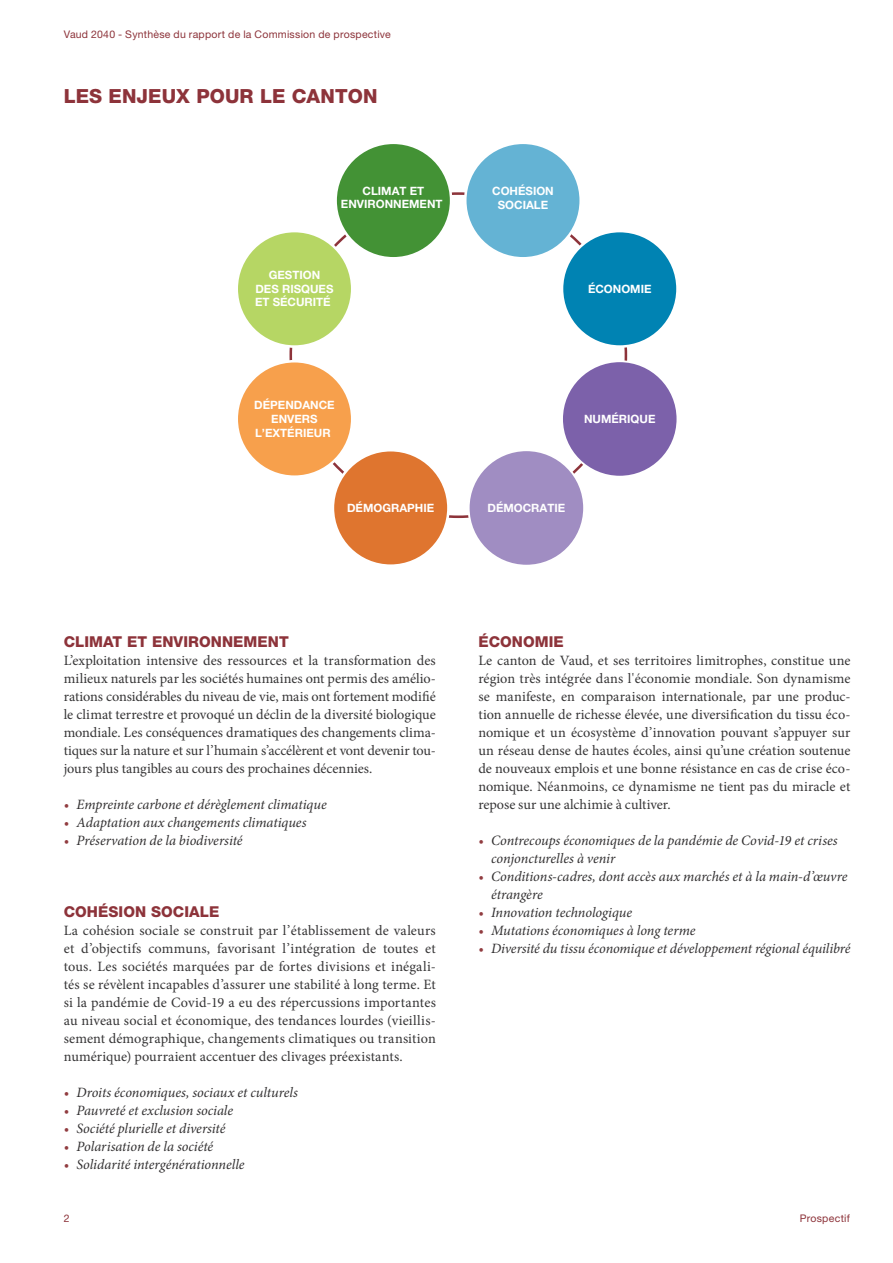
<style>
.page{position:relative;width:893px;height:1263px;background:#fff}
.page>*{position:absolute;margin:0;border:0;box-sizing:border-box;transform-origin:0 0}
.t1{font:800 19.5px "Helvetica Neue LT Pro";letter-spacing:.005em;color:#8d333a}
.t2{font:800 15px "Helvetica Neue LT Pro";letter-spacing:.005em;color:#8d333a}
.t3{font:14.25px/18px "Minion Pro";color:#363536;text-align:justify}
.t4{font:italic 14.25px/18px "Minion Pro";letter-spacing:-.005em;color:#312f30}
.t5{font:700 11.55px/13.8px "Helvetica Neue LT Pro";color:#fff;text-align:center}
.t6{font:10.5px "Helvetica Neue LT Pro";letter-spacing:.025em;color:#8d333a}
.s1{color:#913c40}
</style>
<div class="page">
<div style="left:336px;top:143px;width:115px;height:115px;background:#439235;border-radius:50%"></div>
<div style="left:334px;top:142px;width:118px;height:118px;border:3px solid #fff;border-radius:50%"></div>
<div style="left:469px;top:450px;width:115px;height:116px;background:#a08dc2;border-radius:50%"></div>
<div style="left:468px;top:449px;width:117px;height:118px;border:2px solid #fff;border-radius:50%"></div>
<div style="left:333px;top:450px;width:115px;height:116px;background:#df752f;border-radius:50%"></div>
<div style="left:332px;top:449px;width:118px;height:118px;border:3px solid #fff;border-radius:50%"></div>
<div style="left:237px;top:361px;width:115px;height:116px;background:#f7a04c;border-radius:50%"></div>
<div style="left:235px;top:360px;width:118px;height:118px;border:3px solid #fff;border-radius:50%"></div>
<div style="left:237px;top:231px;width:115px;height:116px;background:#b6d664;border-radius:50%"></div>
<div style="left:235px;top:230px;width:118px;height:118px;border:3px solid #fff;border-radius:50%"></div>
<div style="left:465px;top:143px;width:116px;height:115px;background:#64b3d4;border-radius:50%"></div>
<div style="left:464px;top:142px;width:118px;height:118px;border:3px solid #fff;border-radius:50%"></div>
<div style="left:562px;top:231px;width:115px;height:116px;background:#0083b3;border-radius:50%"></div>
<div style="left:561px;top:230px;width:118px;height:118px;border:3px solid #fff;border-radius:50%"></div>
<div style="left:562px;top:361px;width:115px;height:116px;background:#7c61aa;border-radius:50%"></div>
<div style="left:561px;top:360px;width:117px;height:118px;border:2px solid #fff;border-radius:50%"></div>
<p class="t6" style="left:64px;top:28px;width:329px">Vaud 2040 - Synthèse du rapport de la Commission de prospective</p>
<h1 class="t1" style="left:64px;top:85px;width:315px">LES ENJEUX POUR LE CANTON</h1>
<p class="t5" style="left:341px;top:183px;width:103px">CLIMAT ET<br>ENVIRONNEMENT</p>
<p class="t5" style="left:255px;top:267px;width:80px">GESTION<br>DES RISQUES<br>ET SÉCURITÉ</p>
<p class="t5" style="left:492px;top:184px;width:63px">COHÉSION<br>SOCIALE</p>
<p class="t5" style="left:588px;top:282px;width:65px">ÉCONOMIE</p>
<p class="t5" style="left:254px;top:398px;width:82px">DÉPENDANCE<br>ENVERS<br>L’EXTÉRIEUR</p>
<p class="t5" style="left:584px;top:412px;width:73px">NUMÉRIQUE</p>
<p class="t5" style="left:347px;top:501px;width:89px">DÉMOGRAPHIE</p>
<p class="t5" style="left:487px;top:501px;width:79px">DÉMOCRATIE</p>
<p class="t2" style="left:64px;top:633px;width:227px">CLIMAT ET ENVIRONNEMENT</p>
<p class="t3" style="left:64px;top:652px;width:374px">L’exploitation intensive des ressources et la transformation des milieux naturels par les sociétés humaines ont permis des amélio&shy;rations considérables du niveau de vie, mais ont fortement modifié le climat terrestre et provoqué un déclin de la diversité biologique mondiale. Les conséquences dramatiques des changements clima&shy;tiques sur la nature et sur l’humain s’accélèrent et vont devenir tou&shy;jours plus tangibles au cours des prochaines décennies.</p>
<p class="t4" style="left:64px;top:796px;width:264px"><span class="s1">•</span> Empreinte carbone et dérèglement climatique</p>
<p class="t4" style="left:64px;top:814px;width:244px"><span class="s1">•</span> Adaptation aux changements climatiques</p>
<p class="t4" style="left:64px;top:832px;width:180px"><span class="s1">•</span> Préservation de la biodiversité</p>
<p class="t2" style="left:64px;top:903px;width:157px">COHÉSION SOCIALE</p>
<p class="t3" style="left:64px;top:922px;width:374px">La cohésion sociale se construit par l’établissement de valeurs et d’objectifs communs, favorisant l’intégration de toutes et tous. Les sociétés marquées par de fortes divisions et inégali&shy;tés se révèlent incapables d’assurer une stabilité à long terme. Et si la pandémie de Covid-19 a eu des répercussions importantes au niveau social et économique, des tendances lourdes (vieillis&shy;sement démographique, changements climatiques ou transition numérique) pourraient accentuer des clivages préexistants.</p>
<p class="t4" style="left:64px;top:1084px;width:236px"><span class="s1">•</span> Droits économiques, sociaux et culturels</p>
<p class="t4" style="left:64px;top:1102px;width:171px"><span class="s1">•</span> Pauvreté et exclusion sociale</p>
<p class="t4" style="left:64px;top:1120px;width:163px"><span class="s1">•</span> Société plurielle et diversité</p>
<p class="t4" style="left:64px;top:1138px;width:151px"><span class="s1">•</span> Polarisation de la société</p>
<p class="t4" style="left:64px;top:1156px;width:182px"><span class="s1">•</span> Solidarité intergénérationnelle</p>
<p class="t2" style="left:478px;top:633px;width:87px">ÉCONOMIE</p>
<p class="t3" style="left:478px;top:652px;width:374px">Le canton de Vaud, et ses territoires limitrophes, constitue une région très intégrée dans l'économie mondiale. Son dynamisme se manifeste, en comparaison internationale, par une produc&shy;tion annuelle de richesse élevée, une diversification du tissu éco&shy;nomique et un écosystème d’innovation pouvant s’appuyer sur un réseau dense de hautes écoles, ainsi qu’une création soutenue de nouveaux emplois et une bonne résistance en cas de crise éco&shy;nomique. Néanmoins, ce dynamisme ne tient pas du miracle et repose sur une alchimie à cultiver.</p>
<p class="t4" style="left:491px;top:832px;width:348px;text-indent:-13px"><span class="s1">•</span> Contrecoups économiques de la pandémie de Covid-19 et crises conjoncturelles à venir</p>
<p class="t4" style="left:491px;top:868px;width:358px;text-indent:-13px"><span class="s1">•</span> Conditions-cadres, dont accès aux marchés et à la main-d’œuvre étrangère</p>
<p class="t4" style="left:478px;top:904px;width:155px"><span class="s1">•</span> Innovation technologique</p>
<p class="t4" style="left:478px;top:922px;width:219px"><span class="s1">•</span> Mutations économiques à long terme</p>
<p class="t4" style="left:478px;top:940px;width:374px"><span class="s1">•</span> Diversité du tissu économique et développement régional équilibré</p>
<p class="t6" style="left:64px;top:1211px;width:7px">2</p>
<p class="t6" style="left:800px;top:1211px;width:51px">Prospectif</p>
</div>
